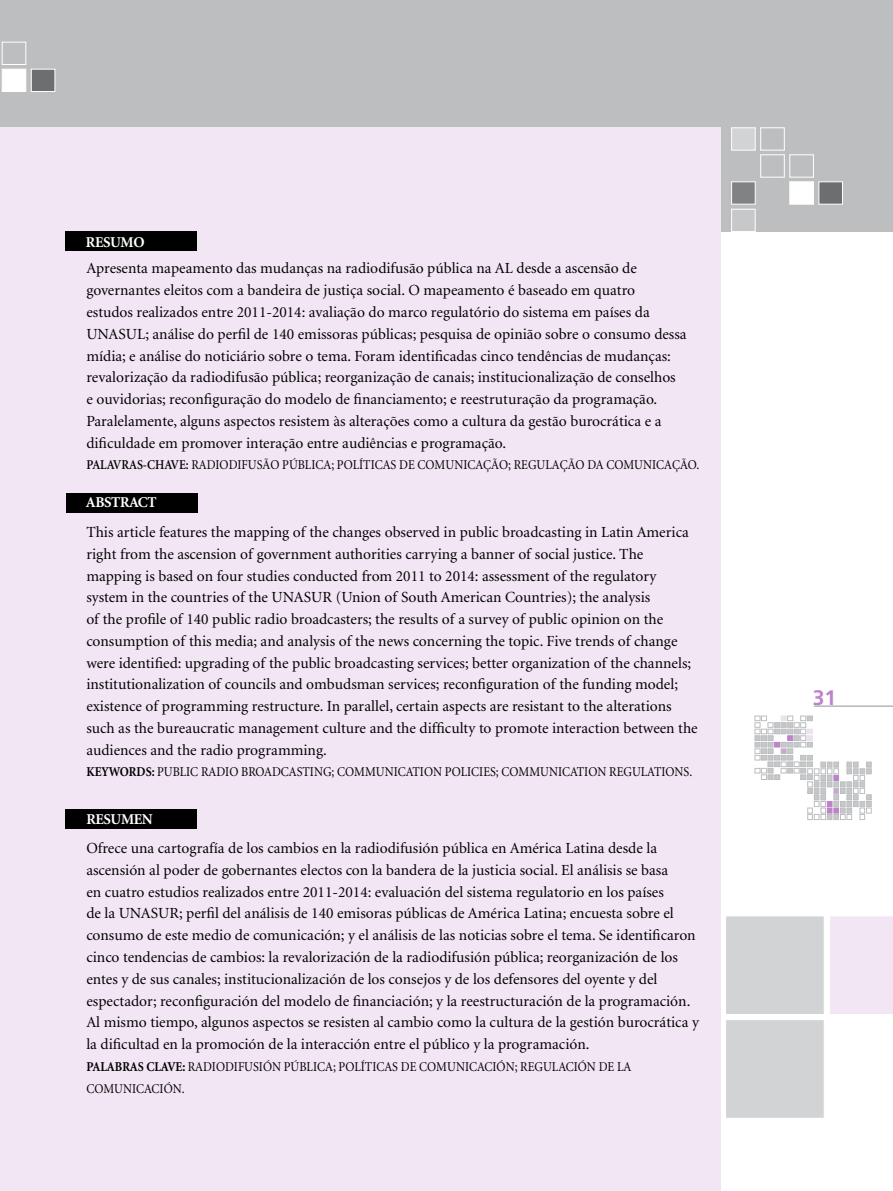
<style>
.page{position:relative;width:893px;height:1191px;background:#fff}
.page>*{position:absolute;margin:0;border:0;box-sizing:border-box;transform-origin:0 0}
.t1{font:700 21px "Frutiger";color:#bd83ca}
.t2{font:15.45px/21.8px "Minion";color:#000}
.t3{font:700 15px "Minion";letter-spacing:-.025em;color:#fff}
.t4{font:13.5px/21.8px "Minion";color:#000;scale:.9 1}
.t5{font:700 13.5px "Minion";color:#000;scale:.9 1}
.s1{font-weight:600}
.s2{font-weight:700}
</style>
<div class="page">
<svg style="left:755px;top:716px;width:116px;height:103px"></svg>
<div style="left:0;top:0;width:893px;height:232px;background:#bcbec0"></div>
<div style="left:725px;top:915px;width:100px;height:100px;background:#d1d3d4;border:1px solid #fff"></div>
<div style="left:830px;top:916px;width:63px;height:98px;background:#f2e6f4"></div>
<hr style="left:814px;top:706px;width:79px;height:1px;background:#b1b4b6">
<div style="left:731px;top:182px;width:24px;height:22px;background:#808285"></div>
<div style="left:790px;top:182px;width:24px;height:22px;background:#fff"></div>
<div style="left:819px;top:182px;width:24px;height:22px;background:#6d6e71"></div>
<div style="left:760px;top:155px;width:24px;height:22px;border:1px solid #fff"></div>
<div style="left:790px;top:155px;width:24px;height:22px;border:1px solid #fff"></div>
<div style="left:731px;top:128px;width:24px;height:22px;background:#d1d3d4;border:1px solid #fff"></div>
<div style="left:760px;top:128px;width:24px;height:22px;border:1px solid #fff"></div>
<div style="left:731px;top:209px;width:24px;height:23px;background:#c7c8ca;border:1px solid #fff"></div>
<div style="left:2px;top:69px;width:24px;height:23px;background:#fff"></div>
<div style="left:31px;top:69px;width:24px;height:23px;background:#6d6e71;border:1px solid #fff"></div>
<div style="left:2px;top:42px;width:24px;height:23px;border:1px solid #fff"></div>
<div style="left:725px;top:1019px;width:100px;height:99px;background:#d1d3d4;border:1px solid #fff"></div>
<div style="left:0;top:128px;width:721px;height:1063px;background:#f2e6f4"></div>
<div style="left:65px;top:231px;width:131px;height:20px;background:#000"></div>
<div style="left:66px;top:493px;width:131px;height:19px;background:#000"></div>
<div style="left:65px;top:808px;width:131px;height:20px;background:#000"></div>
<p class="t3" style="left:86px;top:235px;width:60px">RESUMO</p>
<p class="t2" style="left:86px;top:258px;width:602px">Apresenta mapeamento das mudanças na radiodifusão pública na AL desde a ascensão de governantes eleitos com a bandeira de justiça social. O mapeamento é baseado em quatro<br>estudos realizados entre 2011-2014: avaliação do marco regulatório do sistema em países da UNASUL; análise do perfil de 140 emissoras públicas; pesquisa de opinião sobre o consumo dessa mídia; e análise do noticiário sobre o tema. Foram identificadas cinco tendências de mudanças: revalorização da radiodifusão pública; reorganização de canais; institucionalização de conselhos<br>e ouvidorias; reconfiguração do modelo de financiamento; e reestruturação da programação.<br>Paralelamente, alguns aspectos resistem às alterações como a cultura da gestão burocrática e a dificuldade em promover interação entre audiências e programação.</p>
<p class="t4" style="left:86px;top:454px;width:682px"><span class="s1">PALAVRAS-CHAVE:</span> Radiodifusão Pública; Políticas de Comunicação ; Regulação da Comunicação.</p>
<p class="t3" style="left:86px;top:494px;width:72px">ABSTRACT</p>
<p class="t2" style="left:86px;top:522px;width:613px">This article features the mapping of the changes observed in public broadcasting in Latin America right from the ascension of government authorities carrying a banner of social justice. The mapping is based on four studies conducted from 2011 to 2014: assessment of the regulatory system in the countries of the UNASUR (Union of South American Countries); the analysis<br>of the profile of 140 public radio broadcasters; the results of a survey of public opinion on the consumption of this media; and analysis of the news concerning the topic. Five trends of change were identified: upgrading of the public broadcasting services; better organization of the channels; institutionalization of councils and ombudsman services; reconfiguration of the funding model; existence of programming restructure. In parallel, certain aspects are resistant to the alterations such as the bureaucratic management culture and the difficulty to promote interaction between the audiences and the radio programming.</p>
<p class="t4" style="left:86px;top:761px;width:182px"><span class="s2">KEYWORDS:</span> Public Radio Broa</p>
<p class="t4" style="left:272px;top:761px;width:468px">dcasting; Communication Policies; Communication Regulations .</p>
<p class="t3" style="left:86px;top:811px;width:68px">RESUMEN</p>
<p class="t2" style="left:86px;top:838px;width:614px">Ofrece una cartografía de los cambios en la radiodifusión pública en América Latina desde la ascensión al poder de gobernantes electos con la bandera de la justicia social. El análisis se basa<br>en cuatro estudios realizados entre 2011-2014: evaluación del sistema regulatorio en los países<br>de la UNASUR; perfil del análisis de 140 emisoras públicas de América Latina; encuesta sobre el consumo de este medio de comunicación; y el análisis de las noticias sobre el tema. Se identificaron cinco tendencias de cambios: la revalorización de la radiodifusión pública; reorganización de los entes y de sus canales; institucionalización de los consejos y de los defensores del oyente y del espectador; reconfiguración del modelo de financiación; y la reestructuración de la programación.<br>Al mismo tiempo, algunos aspectos se resisten al cambio como la cultura de la gestión burocrática y la dificultad en la promoción de la interacción entre el público y la programación.</p>
<p class="t5" style="left:86px;top:1059px;width:49px">PALABRAS</p>
<p class="t4" style="left:86px;top:1056px;width:599px;text-indent:60px"><span class="s2">CLAVE:</span> Radiodifusión Pública; Políticas de Comunicación; Regulación de la<br>Comunicación.</p>
<h1 class="t1" style="left:813px;top:686px;width:25px">31</h1>
</div>
